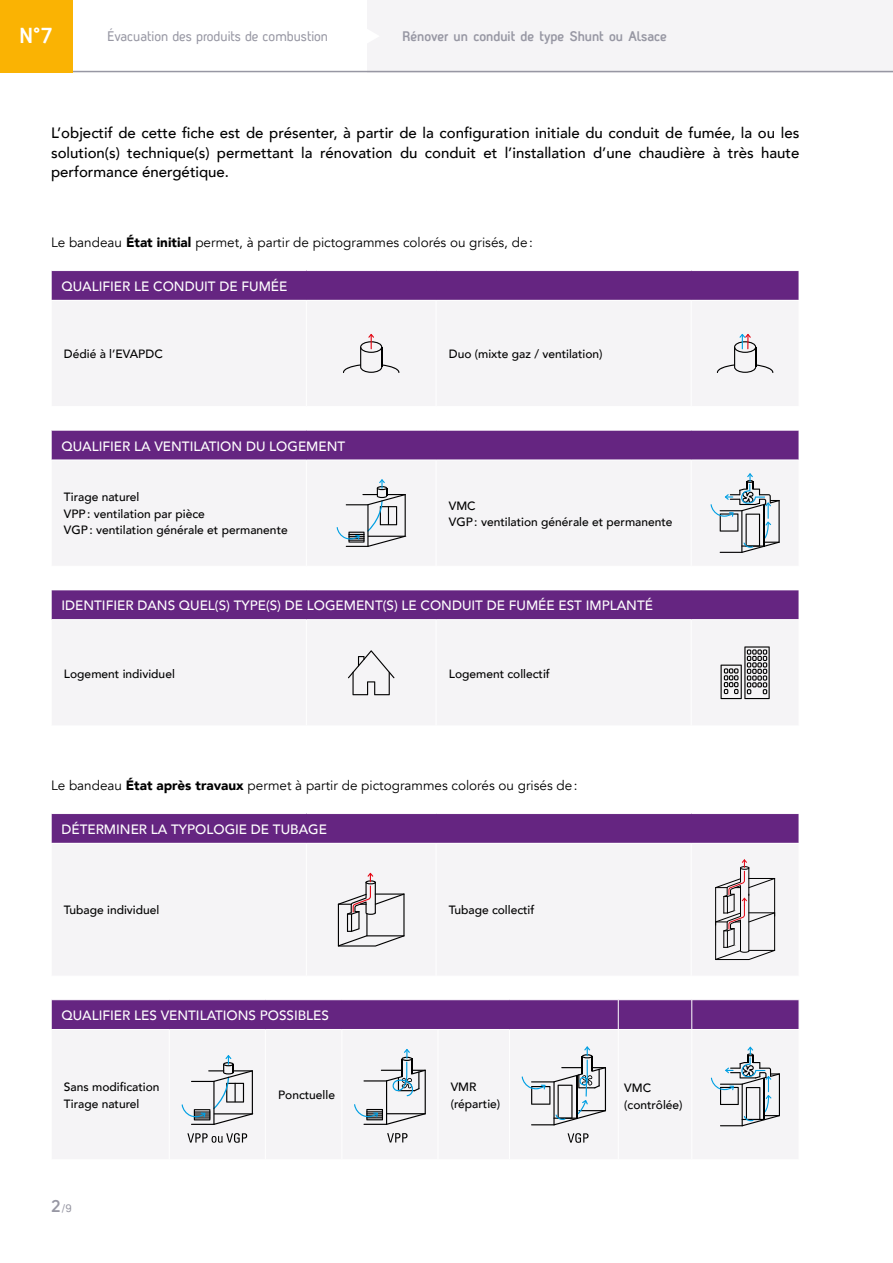
<style>
.page{position:relative;width:893px;height:1263px;background:#fff}
.page>*{position:absolute;margin:0;border:0;box-sizing:border-box;transform-origin:0 0}
.t1{font:700 21.15px "Antagometrica BT";color:#fff}
.t2{font:500 15px/19.5px "Avenir";color:#000;text-align:justify}
.t3{font:500 13.5px "Avenir";color:#fff}
.t4{font:13.5px "Avenir";color:#000}
.t5{font:700 13.5px "Antagometrica BT";color:#9797a3}
.t6{font:13.5px "Antagometrica BT";color:#9797a3}
.t7{font:500 12px/16.5px "Avenir";color:#000}
.t8{font:10.5px "Antagometrica BT";color:#9797a3}
.s1{font-weight:900}
.s2{font-weight:700;font-size:16.5px}
</style>
<div class="page">
<div style="left:367px;top:0;width:526px;height:72px;background:#f5f4f6"></div>
<svg style="left:367px;top:30px;width:11px;height:13px"></svg>
<hr style="left:72px;top:71px;width:821px;height:1px;background:#9797a3">
<div style="left:0;top:0;width:72px;height:72px;background:#fab303"></div>
<div style="left:51px;top:271px;width:748px;height:29px;background:#652581"></div>
<div style="left:52px;top:301px;width:746px;height:105px;background:#f5f4f6"></div>
<svg style="left:51px;top:271px;width:1px;height:29px"></svg>
<hr style="left:306px;top:301px;width:1px;height:105px;background:#fff">
<hr style="left:436px;top:301px;width:1px;height:105px;background:#fff">
<hr style="left:691px;top:301px;width:1px;height:105px;background:#fff">
<svg style="left:343px;top:334px;width:56px;height:39px"></svg>
<svg style="left:717px;top:334px;width:56px;height:39px"></svg>
<div style="left:51px;top:430px;width:748px;height:30px;background:#652581"></div>
<div style="left:52px;top:461px;width:746px;height:104px;background:#f5f4f6"></div>
<hr style="left:51px;top:430px;width:255px;height:1px;background:#fff">
<hr style="left:306px;top:430px;width:130px;height:1px;background:#fff">
<hr style="left:436px;top:430px;width:255px;height:1px;background:#fff">
<hr style="left:691px;top:430px;width:108px;height:1px;background:#fff">
<hr style="left:51px;top:430px;width:1px;height:30px;background:#fff">
<hr style="left:306px;top:460px;width:1px;height:106px;background:#fff">
<hr style="left:436px;top:460px;width:1px;height:106px;background:#fff">
<hr style="left:691px;top:460px;width:1px;height:106px;background:#fff">
<svg style="left:337px;top:479px;width:69px;height:68px"></svg>
<svg style="left:710px;top:473px;width:70px;height:80px"></svg>
<div style="left:51px;top:590px;width:748px;height:30px;background:#652581"></div>
<div style="left:52px;top:621px;width:746px;height:104px;background:#f5f4f6"></div>
<hr style="left:51px;top:590px;width:255px;height:1px;background:#fff">
<hr style="left:306px;top:590px;width:130px;height:1px;background:#fff">
<hr style="left:436px;top:590px;width:255px;height:1px;background:#fff">
<hr style="left:691px;top:590px;width:108px;height:1px;background:#fff">
<hr style="left:51px;top:590px;width:1px;height:30px;background:#fff">
<hr style="left:51px;top:619px;width:255px;height:1px;background:#fff">
<hr style="left:306px;top:619px;width:130px;height:1px;background:#fff">
<hr style="left:306px;top:620px;width:1px;height:105px;background:#fff">
<hr style="left:436px;top:619px;width:255px;height:1px;background:#fff">
<hr style="left:436px;top:620px;width:1px;height:105px;background:#fff">
<hr style="left:691px;top:619px;width:108px;height:1px;background:#fff">
<hr style="left:691px;top:620px;width:1px;height:105px;background:#fff">
<svg style="left:348px;top:650px;width:46px;height:45px"></svg>
<svg style="left:720px;top:646px;width:50px;height:53px"></svg>
<div style="left:51px;top:813px;width:748px;height:30px;background:#652581"></div>
<div style="left:52px;top:844px;width:746px;height:131px;background:#f5f4f6"></div>
<hr style="left:51px;top:813px;width:255px;height:1px;background:#fff">
<hr style="left:306px;top:813px;width:130px;height:1px;background:#fff">
<hr style="left:436px;top:813px;width:255px;height:1px;background:#fff">
<hr style="left:691px;top:813px;width:108px;height:1px;background:#fff">
<svg style="left:51px;top:814px;width:1px;height:29px"></svg>
<hr style="left:306px;top:844px;width:1px;height:132px;background:#fff">
<hr style="left:436px;top:844px;width:1px;height:132px;background:#fff">
<hr style="left:691px;top:844px;width:1px;height:132px;background:#fff">
<svg style="left:338px;top:873px;width:67px;height:73px"></svg>
<svg style="left:715px;top:859px;width:60px;height:101px"></svg>
<div style="left:52px;top:1030px;width:746px;height:129px;background:#f5f4f6"></div>
<div style="left:51px;top:1000px;width:748px;height:29px;background:#652581"></div>
<hr style="left:169px;top:1030px;width:1px;height:129px;background:#fff">
<hr style="left:265px;top:1030px;width:1px;height:129px;background:#fff">
<hr style="left:341px;top:1030px;width:1px;height:129px;background:#fff">
<hr style="left:438px;top:1030px;width:1px;height:129px;background:#fff">
<hr style="left:509px;top:1030px;width:1px;height:129px;background:#fff">
<hr style="left:618px;top:1030px;width:1px;height:129px;background:#fff">
<hr style="left:691px;top:1030px;width:1px;height:129px;background:#fff">
<svg style="left:187px;top:1133px;width:60px;height:10px"></svg>
<svg style="left:182px;top:1055px;width:71px;height:70px"></svg>
<svg style="left:387px;top:1133px;width:20px;height:9px"></svg>
<svg style="left:354px;top:1049px;width:72px;height:76px"></svg>
<svg style="left:568px;top:1133px;width:20px;height:10px"></svg>
<svg style="left:522px;top:1046px;width:84px;height:79px"></svg>
<svg style="left:711px;top:1047px;width:69px;height:79px"></svg>
<h1 class="t1" style="left:19px;top:23px;width:36px">N°7</h1>
<p class="t6" style="left:107px;top:28px;width:223px">Évacuation des produits de combustion</p>
<p class="t5" style="left:402px;top:28px;width:266px">Rénover un conduit de type Shunt ou Alsace</p>
<p class="t2" style="left:51px;top:123px;width:750px">L’objectif de cette fiche est de présenter, à partir de la configuration initiale du conduit de fumée, la ou les solution(s) technique(s) permettant la rénovation du conduit et l’installation d’une chaudière à très haute performance énergétique.</p>
<p class="t4" style="left:51px;top:235px;width:483px">Le bandeau <span class="s1">État initial</span> permet, à partir de pictogrammes colorés ou grisés, de:</p>
<p class="t3" style="left:61px;top:275px;width:227px">QUALIFIER LE CONDUIT DE FUMÉE</p>
<p class="t7" style="left:64px;top:345px;width:100px">Dédié à l’EVAPDC</p>
<p class="t7" style="left:449px;top:345px;width:155px">Duo (mixte gaz / ventilation)</p>
<p class="t3" style="left:61px;top:434px;width:285px">QUALIFIER LA VENTILATION DU LOGEMENT</p>
<p class="t7" style="left:64px;top:488px;width:225px">Tirage naturel<br>VPP: ventilation par pièce<br>VGP: ventilation générale et permanente</p>
<p class="t7" style="left:449px;top:496px;width:225px">VMC<br>VGP: ventilation générale et permanente</p>
<p class="t3" style="left:61px;top:594px;width:593px">IDENTIFIER DANS QUEL(S) TYPE(S) DE LOGEMENT(S) LE CONDUIT DE FUMÉE EST IMPLANTÉ</p>
<p class="t7" style="left:64px;top:664px;width:112px">Logement individuel</p>
<p class="t7" style="left:449px;top:664px;width:103px">Logement collectif</p>
<p class="t4" style="left:51px;top:778px;width:528px">Le bandeau <span class="s1">État après travaux</span> permet à partir de pictogrammes colorés ou grisés de:</p>
<p class="t3" style="left:61px;top:817px;width:267px">DÉTERMINER LA TYPOLOGIE DE TUBAGE</p>
<p class="t7" style="left:64px;top:901px;width:97px">Tubage individuel</p>
<p class="t7" style="left:449px;top:901px;width:87px">Tubage collectif</p>
<p class="t3" style="left:61px;top:1004px;width:269px">QUALIFIER LES VENTILATIONS POSSIBLES</p>
<p class="t7" style="left:64px;top:1078px;width:97px">Sans modification<br>Tirage naturel</p>
<p class="t7" style="left:278px;top:1086px;width:58px">Ponctuelle</p>
<p class="t7" style="left:451px;top:1078px;width:51px">VMR (répartie)</p>
<p class="t7" style="left:624px;top:1079px;width:60px">VMC (contrôlée)</p>
<p class="t8" style="left:51px;top:1202px;width:22px"><span class="s2">2</span>/9</p>
</div>
